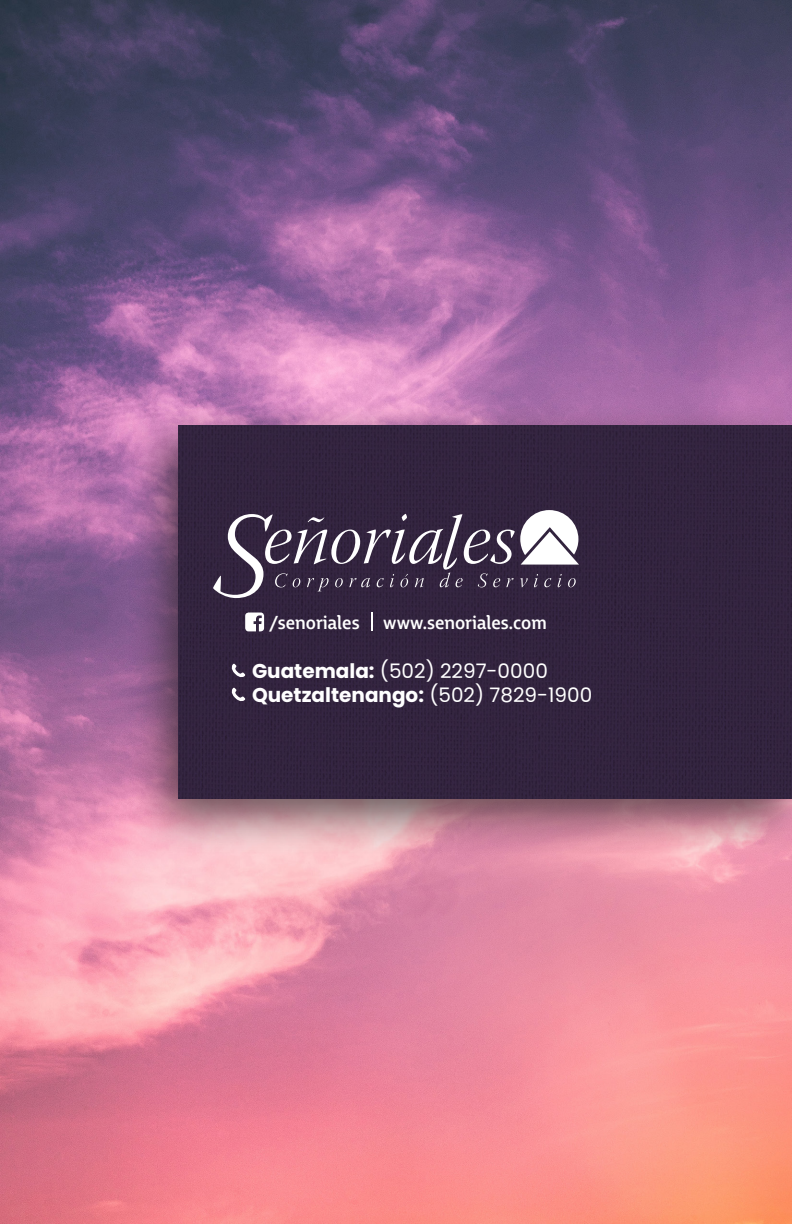
<style>
.page{position:relative;width:792px;height:1224px;background:#fff}
.page>*{position:absolute;margin:0;border:0;box-sizing:border-box;transform-origin:0 0}
.t1{font:700 20px "Poppins";color:#fff}
.t2{font:20px "Poppins";color:#fff}
.t3{font:500 18px "Big City Grotesque Pro";color:#fff}
.s1{font-weight:700}
.s2{font-weight:400}
</style>
<div class="page">
<img style="left:0;top:0;width:792px;height:1224px">
<div style="left:127px;top:401px;width:665px;height:455px;background:#231f20;opacity:.69"></div>
<div style="left:178px;top:425px;width:614px;height:374px;background:#33243f"></div>
<svg style="left:245px;top:613px;width:19px;height:18px"></svg>
<svg style="left:372px;top:613px;width:1px;height:18px"></svg>
<svg style="left:213px;top:510px;width:366px;height:88px"></svg>
<svg style="left:230px;top:664px;width:15px;height:15px"></svg>
<svg style="left:230px;top:688px;width:15px;height:15px"></svg>
<p class="t3" style="left:269px;top:607px;width:92px">/senoriales</p>
<p class="t3" style="left:383px;top:607px;width:165px">www.senoriales.com</p>
<p class="t2" style="left:252px;top:660px;width:297px"><span class="s1">Guatemala:</span> (502) 2297-0000</p>
<p class="t1" style="left:252px;top:684px;width:342px">Quetzaltenango: <span class="s2">(502) 7829-1900</span></p>
</div>
